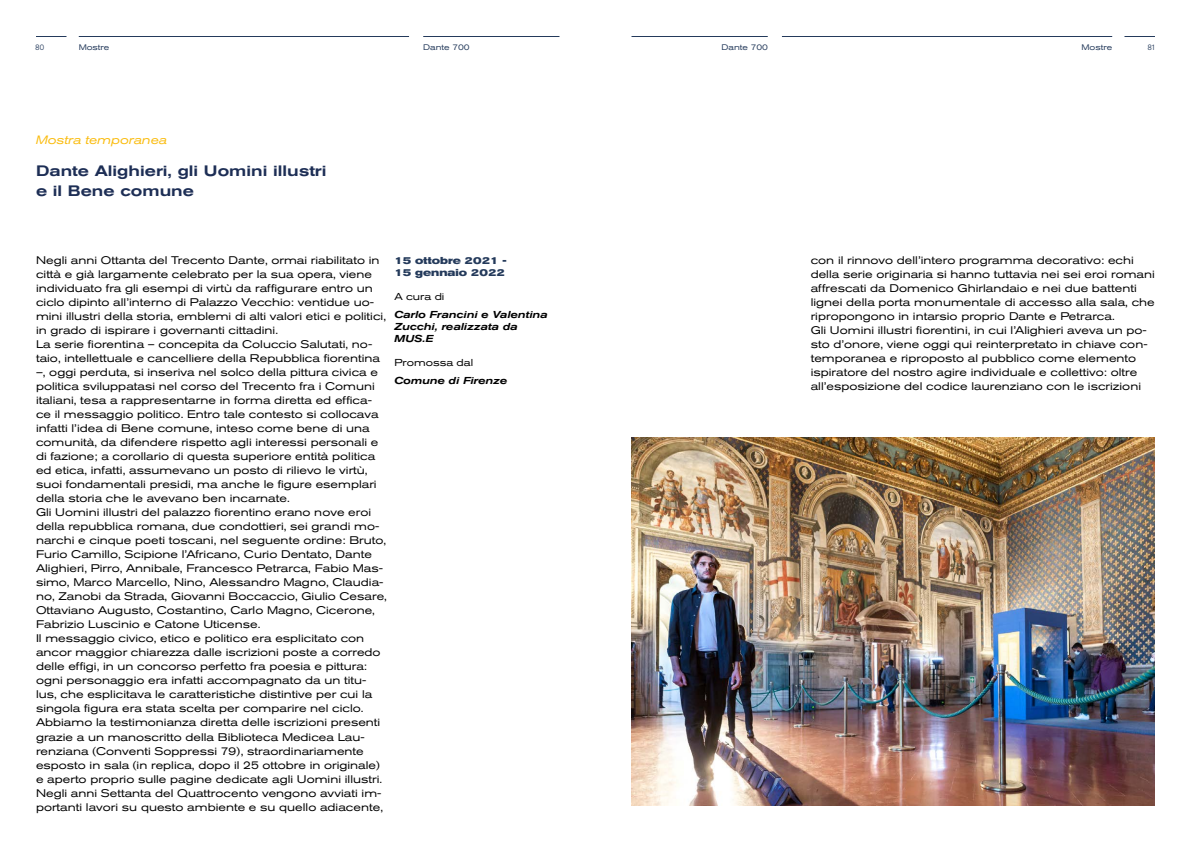
<style>
.page{position:relative;width:1191px;height:842px;background:#fff}
.page>*{position:absolute;margin:0;border:0;box-sizing:border-box;transform-origin:0 0}
.t1{font:500 expanded 15px/20px "Akzidenz Grotesk BQ";color:#1d2e55}
.t2{font:italic expanded 12px "Akzidenz Grotesk BQ";color:#fabc10}
.t3{font:expanded 11px/14px "Akzidenz Grotesk BQ";color:#000}
.t4{font:italic 500 expanded 10px/12px "Akzidenz Grotesk BQ";color:#000}
.t5{font:700 expanded 10px/12px "Akzidenz Grotesk BQ";color:#243a5b}
.t6{font:expanded 10px "Akzidenz Grotesk BQ";color:#000}
.t7{font:expanded 8px "Akzidenz Grotesk BQ";color:#243a5b}
.t8{font:8px "Brandon Grotesque";color:#243a5b}
</style>
<div class="page">
<hr style="left:36px;top:36px;width:30px;height:1px;background:#243a5b">
<hr style="left:1124px;top:36px;width:31px;height:1px;background:#243a5b">
<hr style="left:79px;top:36px;width:200px;height:1px;background:#243a5b">
<hr style="left:889px;top:36px;width:223px;height:1px;background:#243a5b">
<hr style="left:276px;top:36px;width:133px;height:1px;background:#243a5b">
<hr style="left:782px;top:36px;width:115px;height:1px;background:#243a5b">
<hr style="left:423px;top:36px;width:136px;height:1px;background:#243a5b">
<hr style="left:631px;top:36px;width:136px;height:1px;background:#243a5b">
<img style="left:631px;top:437px;width:523px;height:369px">
<p class="t8" style="left:35px;top:42px;width:11px">80</p>
<p class="t7" style="left:79px;top:42px;width:32px">Mostre</p>
<p class="t7" style="left:423px;top:43px;width:48px">Dante 700</p>
<p class="t7" style="left:721px;top:43px;width:48px">Dante 700</p>
<p class="t7" style="left:1081px;top:42px;width:32px">Mostre</p>
<p class="t8" style="left:1147px;top:42px;width:9px">81</p>
<p class="t2" style="left:36px;top:132px;width:133px">Mostra temporanea</p>
<h1 class="t1" style="left:36px;top:161px;width:292px">Dante Alighieri, gli Uomini illustri e il Bene comune</h1>
<p class="t3" style="left:36px;top:253px;width:352px">Negli anni Ottanta del Trecento Dante, ormai riabilitato in città e già largamente celebrato per la sua opera, viene individuato fra gli esempi di virtù da raffigurare entro un ciclo dipinto all’interno di Palazzo Vecchio: ventidue uo&shy;mini illustri della storia, emblemi di alti valori etici e politici, in grado di ispirare i governanti cittadini.<br>La serie fiorentina – concepita da Coluccio Salutati, no&shy;taio, intellettuale e cancelliere della Repubblica fiorentina –, oggi perduta, si inseriva nel solco della pittura civica e politica sviluppatasi nel corso del Trecento fra i Comuni italiani, tesa a rappresentarne in forma diretta ed effica&shy;ce il messaggio politico. Entro tale contesto si collocava infatti l’idea di Bene comune, inteso come bene di una comunità, da difendere rispetto agli interessi personali e di fazione; a corollario di questa superiore entità politica ed etica, infatti, assumevano un posto di rilievo le virtù, suoi fondamentali presidi, ma anche le figure esemplari della storia che le avevano ben incarnate.<br>Gli Uomini illustri del palazzo fiorentino erano nove eroi della repubblica romana, due condottieri, sei grandi mo&shy;narchi e cinque poeti toscani, nel seguente ordine: Bruto, Furio Camillo, Scipione l’Africano, Curio Dentato, Dante Alighieri, Pirro, Annibale, Francesco Petrarca, Fabio Mas&shy;simo, Marco Marcello, Nino, Alessandro Magno, Claudia&shy;no, Zanobi da Strada, Giovanni Boccaccio, Giulio Cesare, Ottaviano Augusto, Costantino, Carlo Magno, Cicerone, Fabrizio Luscinio e Catone Uticense.<br>Il messaggio civico, etico e politico era esplicitato con ancor maggior chiarezza dalle iscrizioni poste a corredo delle effigi, in un concorso perfetto fra poesia e pittura: ogni personaggio era infatti accompagnato da un titu&shy;lus, che esplicitava le caratteristiche distintive per cui la singola figura era stata scelta per comparire nel ciclo.<br>Abbiamo la testimonianza diretta delle iscrizioni presenti grazie a un manoscritto della Biblioteca Medicea Lau&shy;renziana (Conventi Soppressi 79), straordinariamente esposto in sala (in replica, dopo il 25 ottobre in originale) e aperto proprio sulle pagine dedicate agli Uomini illustri.<br>Negli anni Settanta del Quattrocento vengono avviati im&shy;portanti lavori su questo ambiente e su quello adiacente,</p>
<p class="t5" style="left:394px;top:254px;width:114px">15 ottobre 2021 -<br>15 gennaio 2022</p>
<p class="t6" style="left:394px;top:290px;width:51px">A cura di</p>
<p class="t4" style="left:394px;top:308px;width:155px">Carlo Francini e Valentina<br>Zucchi, realizzata da<br>MUS.E</p>
<p class="t6" style="left:394px;top:356px;width:80px">Promossa dal</p>
<p class="t4" style="left:394px;top:374px;width:115px">Comune di Firenze</p>
<p class="t3" style="left:810px;top:253px;width:346px">con il rinnovo dell’intero programma decorativo: echi della serie originaria si hanno tuttavia nei sei eroi romani affrescati da Domenico Ghirlandaio e nei due battenti lignei della porta monumentale di accesso alla sala, che ripropongono in intarsio proprio Dante e Petrarca.<br>Gli Uomini illustri fiorentini, in cui l’Alighieri aveva un po&shy;sto d’onore, viene oggi qui reinterpretato in chiave con&shy;temporanea e riproposto al pubblico come elemento ispiratore del nostro agire individuale e collettivo: oltre all’esposizione del codice laurenziano con le iscrizioni</p>
</div>
